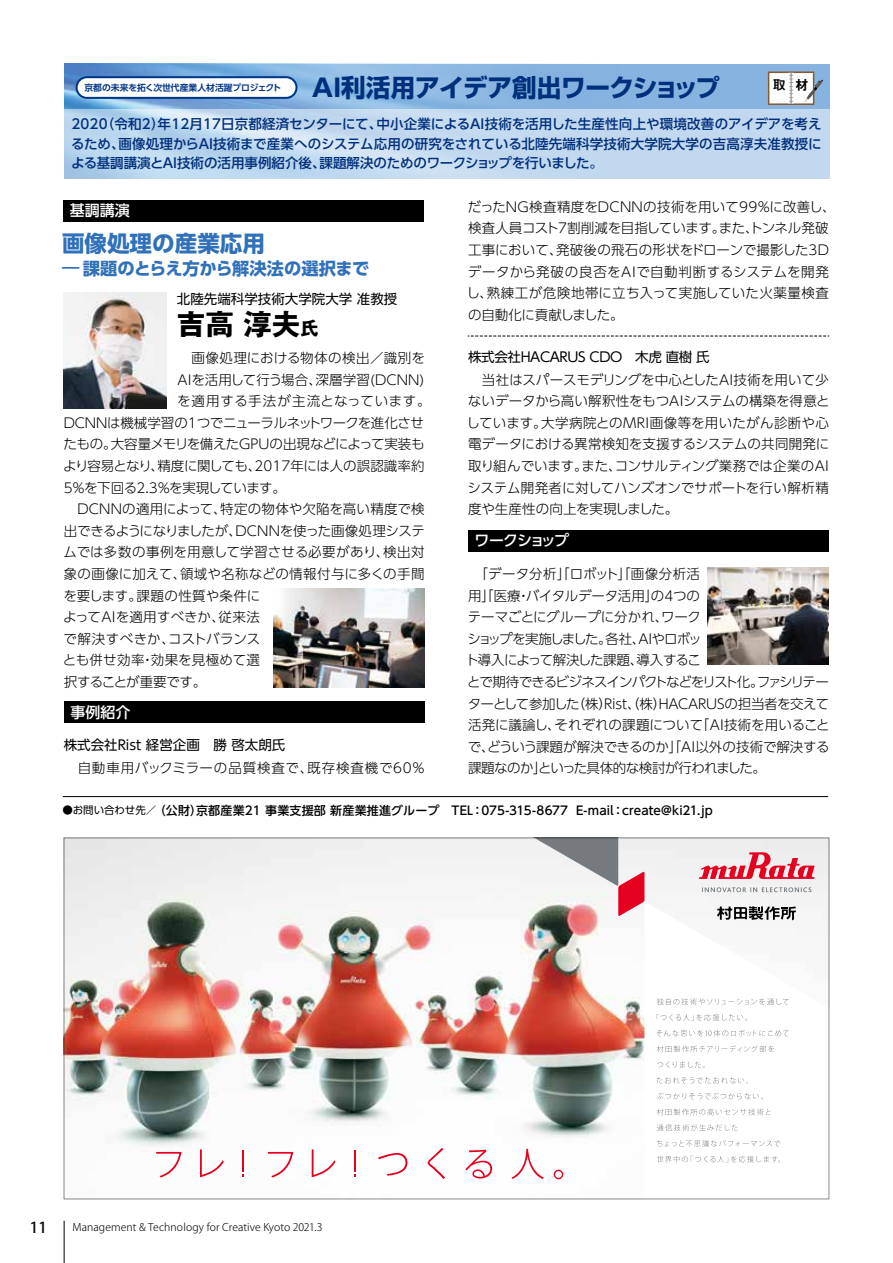
<style>
.page{position:relative;width:893px;height:1263px;background:#fff}
.page>*{position:absolute;margin:0;border:0;box-sizing:border-box;transform-origin:0 0}
.t1{font:700 28.5px "Gothic MB101 Pro";color:#000}
.t2{font:700 24.75px "Shin Go Pro";letter-spacing:-.02em;color:#002f7b}
.t3{font:700 22.5px "UD Shin Go Pro";color:#3071b9}
.t4{font:700 17.25px "UD Shin Go Pro";letter-spacing:-.015em;color:#3071b9}
.t5{font:500 15px "UD Shin Go Pro";letter-spacing:-.015em;color:#fff}
.t6{font:500 15px "UD Shin Go Pro";letter-spacing:-.095em;color:#fff}
.t7{font:500 15px "Koz Go Pro";color:#000}
.t8{font:13.65px "Midashi Go Pro MB31";color:#000}
.t9{font:300 13.5px/21.6px "UD Shin Go Pro";letter-spacing:-.005em;color:#000}
.t10{font:300 13.5px/21.6px "UD Shin Go Pro";letter-spacing:-.03em;color:#000}
.t11{font:500 13.5px/19.5px "UD Shin Go Pro";letter-spacing:-.005em;color:#002f7b;text-align:justify}
.t12{font:300 13.5px "UD Shin Go Pro";letter-spacing:.02em;color:#000}
.t13{font:13.5px "UD Shin Go Pro";color:#000}
.t14{font:300 13.5px "UD Shin Go Pro";letter-spacing:-.035em;color:#000}
.t15{font:300 13.5px "UD Shin Go Pro";letter-spacing:.015em;color:#000}
.t16{font:300 13.5px "UD Shin Go Pro";letter-spacing:.065em;color:#000}
.t17{font:13.5px "UD Shin Go Pro";letter-spacing:-.025em;color:#000}
.t18{font:300 13.5px "UD Shin Go Pro";letter-spacing:.035em;color:#000}
.t19{font:300 13.5px "UD Shin Go Pro";letter-spacing:.05em;color:#000}
.t20{font:500 12px "UD Shin Go Pro";letter-spacing:.015em;color:#000}
.t21{font:300 10.5px "Koz Go Pro";letter-spacing:.01em;color:#000}
.t22{font:700 8.85px "UD Shin Go Pro De";color:#003686}
.s1{font-size:18px}
.s2{font-weight:400;font-size:10.5px}
</style>
<div class="page">
<img style="left:64px;top:838px;width:765px;height:361px">
<svg style="left:699px;top:852px;width:115px;height:27px"></svg>
<svg style="left:702px;top:887px;width:109px;height:5px"></svg>
<svg style="left:156px;top:1152px;width:26px;height:25px"></svg>
<svg style="left:200px;top:1149px;width:24px;height:28px"></svg>
<svg style="left:378px;top:1153px;width:29px;height:23px"></svg>
<svg style="left:428px;top:1148px;width:17px;height:31px"></svg>
<svg style="left:465px;top:1150px;width:27px;height:28px"></svg>
<svg style="left:511px;top:1149px;width:33px;height:30px"></svg>
<svg style="left:554px;top:1170px;width:9px;height:9px"></svg>
<svg style="left:268px;top:1152px;width:25px;height:25px"></svg>
<svg style="left:312px;top:1149px;width:24px;height:28px"></svg>
<hr style="left:242px;top:1150px;width:2px;height:22px;background:#e60020">
<hr style="left:354px;top:1150px;width:2px;height:22px;background:#e60020">
<svg style="left:717px;top:906px;width:79px;height:14px"></svg>
<svg style="left:657px;top:998px;width:132px;height:7px"></svg>
<svg style="left:657px;top:1014px;width:90px;height:7px"></svg>
<svg style="left:656px;top:1030px;width:133px;height:6px"></svg>
<svg style="left:657px;top:1045px;width:117px;height:7px"></svg>
<svg style="left:657px;top:1061px;width:48px;height:7px"></svg>
<svg style="left:657px;top:1077px;width:91px;height:7px"></svg>
<svg style="left:657px;top:1093px;width:106px;height:6px"></svg>
<svg style="left:657px;top:1108px;width:114px;height:7px"></svg>
<svg style="left:657px;top:1124px;width:81px;height:7px"></svg>
<svg style="left:657px;top:1140px;width:123px;height:7px"></svg>
<svg style="left:657px;top:1156px;width:123px;height:6px"></svg>
<hr style="left:64px;top:1221px;width:1px;height:42px;background:#000">
<div style="left:64px;top:64px;width:765px;height:115px;background:#86b3e0"></div>
<img style="left:64px;top:64px;width:565px;height:46px">
<svg style="left:64px;top:110px;width:765px;height:69px;background:#c1d9ef"></svg>
<svg style="left:768px;top:71px;width:46px;height:34px"></svg>
<svg style="left:788px;top:72px;width:6px;height:32px"></svg>
<div style="left:769px;top:73px;width:21px;height:30px;background:#fff"></div>
<div style="left:792px;top:73px;width:21px;height:30px;background:#fff"></div>
<svg style="left:789px;top:75px;width:4px;height:27px"></svg>
<svg style="left:804px;top:80px;width:19px;height:23px"></svg>
<div style="left:76px;top:76px;width:222px;height:23px;background:#003686;border-radius:11px"></div>
<div style="left:78px;top:78px;width:217px;height:19px;background:#fff;border-radius:9px"></div>
<hr style="left:63px;top:796px;width:765px;height:1px;background:#000">
<img style="left:64px;top:292px;width:103px;height:117px">
<div style="left:63px;top:200px;width:360px;height:21px;background:#000"></div>
<div style="left:64px;top:702px;width:360px;height:21px;background:#000"></div>
<div style="left:468px;top:530px;width:361px;height:21px;background:#000"></div>
<img style="left:708px;top:567px;width:121px;height:98px">
<svg style="left:468px;top:336px;width:361px;height:1px"></svg>
<img style="left:274px;top:588px;width:150px;height:99px">
<h2 class="t2" style="left:312px;top:68px;width:410px">AI利活用アイデア創出ワークショップ</h2>
<p class="t11" style="left:71px;top:114px;width:752px">2020（令和2）年12月17日京都経済センターにて、中小企業によるAI技術を活用した生産性向上や環境改善のアイデアを考えるため、画像処理からAI技術まで産業へのシステム応用の研究をされている北陸先端科学技術大学院大学の吉高淳夫准教授による基調講演とAI技術の活用事例紹介後、課題解決のためのワークショップを行いました。</p>
<p class="t22" style="left:84px;top:81px;width:198px">京都の未来を拓く次世代産業人材活躍プロジェクト</p>
<p class="t8" style="left:773px;top:73px;width:38px">取 材</p>
<p class="t5" style="left:70px;top:198px;width:61px">基調講演</p>
<h3 class="t3" style="left:62px;top:225px;width:204px">画像処理の産業応用</h3>
<p class="t4" style="left:62px;top:254px;width:309px">̶ 課題のとらえ方から解決法の選択まで</p>
<p class="t13" style="left:177px;top:288px;width:222px">北陸先端科学技術大学院大学 准教授</p>
<h1 class="t1" style="left:177px;top:300px;width:143px">吉高 淳夫<span class="s1">氏</span></h1>
<p class="t18" style="left:178px;top:347px;width:249px">　画像処理における物体の検出／識別を</p>
<p class="t9" style="left:178px;top:368px;width:248px">AIを活用して行う場合、深層学習(DCNN)</p>
<p class="t19" style="left:177px;top:390px;width:255px">を適用する手法が主流となっています。</p>
<p class="t9" style="left:64px;top:411px;width:362px">DCNNは機械学習の1つでニューラルネットワークを進化させ</p>
<p class="t9" style="left:63px;top:433px;width:363px">たもの。大容量メモリを備えたGPUの出現などによって実装も</p>
<p class="t9" style="left:63px;top:455px;width:363px">より容易となり、精度に関しても、2017年には人の誤認識率約</p>
<p class="t14" style="left:64px;top:477px;width:224px">5％を下回る2.3％を実現しています。</p>
<p class="t12" style="left:64px;top:498px;width:362px">　DCNNの適用によって、特定の物体や欠陥を高い精度で検</p>
<p class="t10" style="left:64px;top:519px;width:363px">出できるようになりましたが、DCNNを使った画像処理システ</p>
<p class="t12" style="left:63px;top:541px;width:363px">ムでは多数の事例を用意して学習させる必要があり、検出対</p>
<p class="t12" style="left:64px;top:563px;width:362px">象の画像に加えて、領域や名称などの情報付与に多くの手間</p>
<p class="t15" style="left:63px;top:585px;width:199px">を要します。課題の性質や条件に</p>
<p class="t9" style="left:63px;top:606px;width:198px">よってAIを適用すべきか、従来法</p>
<p class="t12" style="left:63px;top:628px;width:198px">で解決すべきか、コストバランス</p>
<p class="t15" style="left:63px;top:649px;width:199px">とも併せ効率・効果を見極めて選</p>
<p class="t14" style="left:64px;top:671px;width:144px">択することが重要です。</p>
<p class="t5" style="left:70px;top:700px;width:62px">事例紹介</p>
<p class="t13" style="left:64px;top:734px;width:223px">株式会社Rist 経営企画　勝 啓太朗氏</p>
<p class="t16" style="left:64px;top:757px;width:363px">　自動車用バックミラーの品質検査で、既存検査機で60％</p>
<p class="t9" style="left:467px;top:195px;width:371px">だったNG検査精度をDCNNの技術を用いて99％に改善し、検査人員コスト7割削減を目指しています。また、トンネル発破工事において、発破後の飛石の形状をドローンで撮影した3Dデータから発破の良否をAIで自動判断するシステムを開発し、熟練工が危険地帯に立ち入って実施していた火薬量検査の自動化に貢献しました。</p>
<p class="t17" style="left:468px;top:345px;width:243px">株式会社HACARUS CDO　木虎 直樹 氏</p>
<p class="t9" style="left:467px;top:368px;width:365px;text-align:justify">　当社はスパースモデリングを中心としたAI技術を用いて少ないデータから高い解釈性をもつAIシステムの構築を得意としています。大学病院とのMRI画像等を用いたがん診断や心電データにおける異常検知を支援するシステムの共同開発に取り組んでいます。また、コンサルティング業務では企業のAIシステム開発者に対してハンズオンでサポートを行い解析精度や生産性の向上を実現しました。</p>
<p class="t6" style="left:474px;top:529px;width:96px">ワークショップ</p>
<p class="t10" style="left:466px;top:563px;width:366px">　「データ分析」「ロボット」「画像分析活<br>用」「医療・バイタルデータ活用」の4つの<br>テーマごとにグループに分かれ、ワーク<br>ショップを実施しました。各社、AIやロボッ<br>ト導入によって解決した課題、導入するこ<br>とで期待できるビジネスインパクトなどをリスト化。ファシリテーターとして参加した（株）Rist、（株）HACARUSの担当者を交えて活発に議論し、それぞれの課題について「AI技術を用いることで、どういう課題が解決できるのか」「AI以外の技術で解決する課題なのか」といった具体的な検討が行われました。</p>
<p class="t20" style="left:62px;top:801px;width:652px"><span class="s2">●お問い合わせ先／</span> （公財）京都産業21 事業支援部 新産業推進グループ　TEL：075-315-8677 E-mail：create@ki21.jp</p>
<p class="t7" style="left:30px;top:1218px;width:18px">11</p>
<p class="t21" style="left:73px;top:1221px;width:251px">Management &amp; Technology for Creative Kyoto 2021.3</p>
</div>
